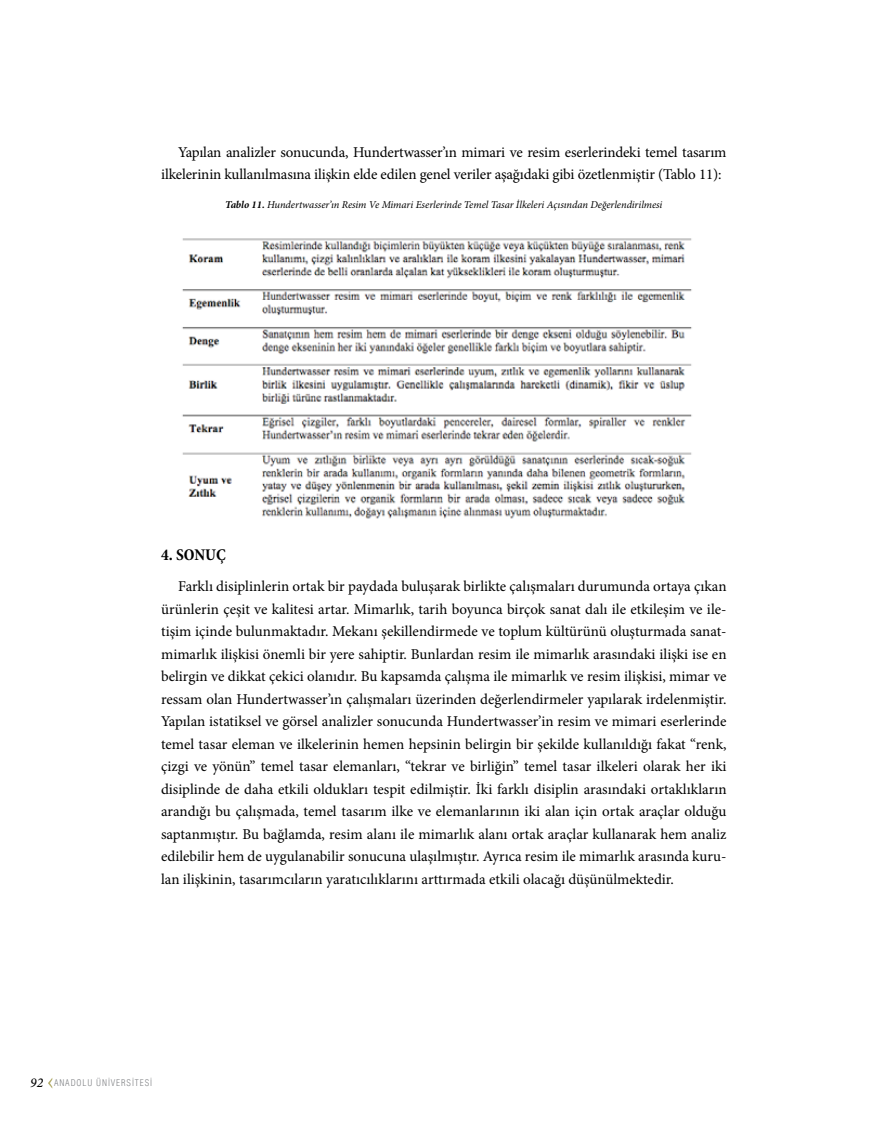
<style>
.page{position:relative;width:893px;height:1127px;background:#fff}
.page>*{position:absolute;margin:0;border:0;box-sizing:border-box;transform-origin:0 0}
.t1{font:700 condensed 16.5px "Minion Pro";color:#000}
.t2{font:15px/22.5px "Minion Pro";letter-spacing:-.01em;color:#000}
.t3{font:italic 10.5px "Minion Pro";letter-spacing:-.005em;color:#000}
.t4{font:300 condensed 9px "Helvetica";letter-spacing:.1em;color:#808285}
.s1{font-weight:700}
.s2{font-family:"Minion Pro";font-weight:500;font-style:italic;font-stretch:normal;font-size:13.5px;color:#000}
</style>
<div class="page">
<svg style="left:48px;top:1078px;width:4px;height:10px"></svg>
<img style="left:182px;top:238px;width:510px;height:281px">
<p class="t2" style="left:161px;top:141px;width:567px;text-indent:17px">Yapılan analizler sonucunda, Hundertwasser’ın mimari ve resim eserlerindeki temel tasarım ilkelerinin kullanılmasına ilişkin elde edilen genel veriler aşağıdaki gibi özetlenmiştir (Tablo 11):</p>
<p class="t3" style="left:225px;top:197px;width:439px"><span class="s1">Tablo 11.</span> Hundertwasser’ın Resim Ve Mimari Eserlerinde Temel Tasar İlkeleri Açısından Değerlendirilmesi</p>
<p class="t1" style="left:161px;top:543px;width:66px">4. SONUÇ</p>
<p class="t2" style="left:161px;top:575px;width:567px;text-align:justify;text-indent:17px">Farklı disiplinlerin ortak bir paydada buluşarak birlikte çalışmaları durumunda ortaya çıkan ürünlerin çeşit ve kalitesi artar. Mimarlık, tarih boyunca birçok sanat dalı ile etkileşim ve ile&shy;tişim içinde bulunmaktadır. Mekanı şekillendirmede ve toplum kültürünü oluşturmada sanat&shy;mimarlık ilişkisi önemli bir yere sahiptir. Bunlardan resim ile mimarlık arasındaki ilişki ise en belirgin ve dikkat çekici olanıdır. Bu kapsamda çalışma ile mimarlık ve resim ilişkisi, mimar ve ressam olan Hundertwasser’ın çalışmaları üzerinden değerlendirmeler yapılarak irdelenmiştir.<br>Yapılan istatiksel ve görsel analizler sonucunda Hundertwasser’in resim ve mimari eserlerinde temel tasar eleman ve ilkelerinin hemen hepsinin belirgin bir şekilde kullanıldığı fakat “renk, çizgi ve yönün” temel tasar elemanları, “tekrar ve birliğin” temel tasar ilkeleri olarak her iki disiplinde de daha etkili oldukları tespit edilmiştir. İki farklı disiplin arasındaki ortaklıkların arandığı bu çalışmada, temel tasarım ilke ve elemanlarının iki alan için ortak araçlar olduğu saptanmıştır. Bu bağlamda, resim alanı ile mimarlık alanı ortak araçlar kullanarak hem analiz edilebilir hem de uygulanabilir sonucuna ulaşılmıştır. Ayrıca resim ile mimarlık arasında kuru&shy;lan ilişkinin, tasarımcıların yaratıcılıklarını arttırmada etkili olacağı düşünülmektedir.</p>
<p class="t4" style="left:30px;top:1078px;width:123px"><span class="s2">92</span> ANADOLU ÜNİVERSİTESİ</p>
</div>
